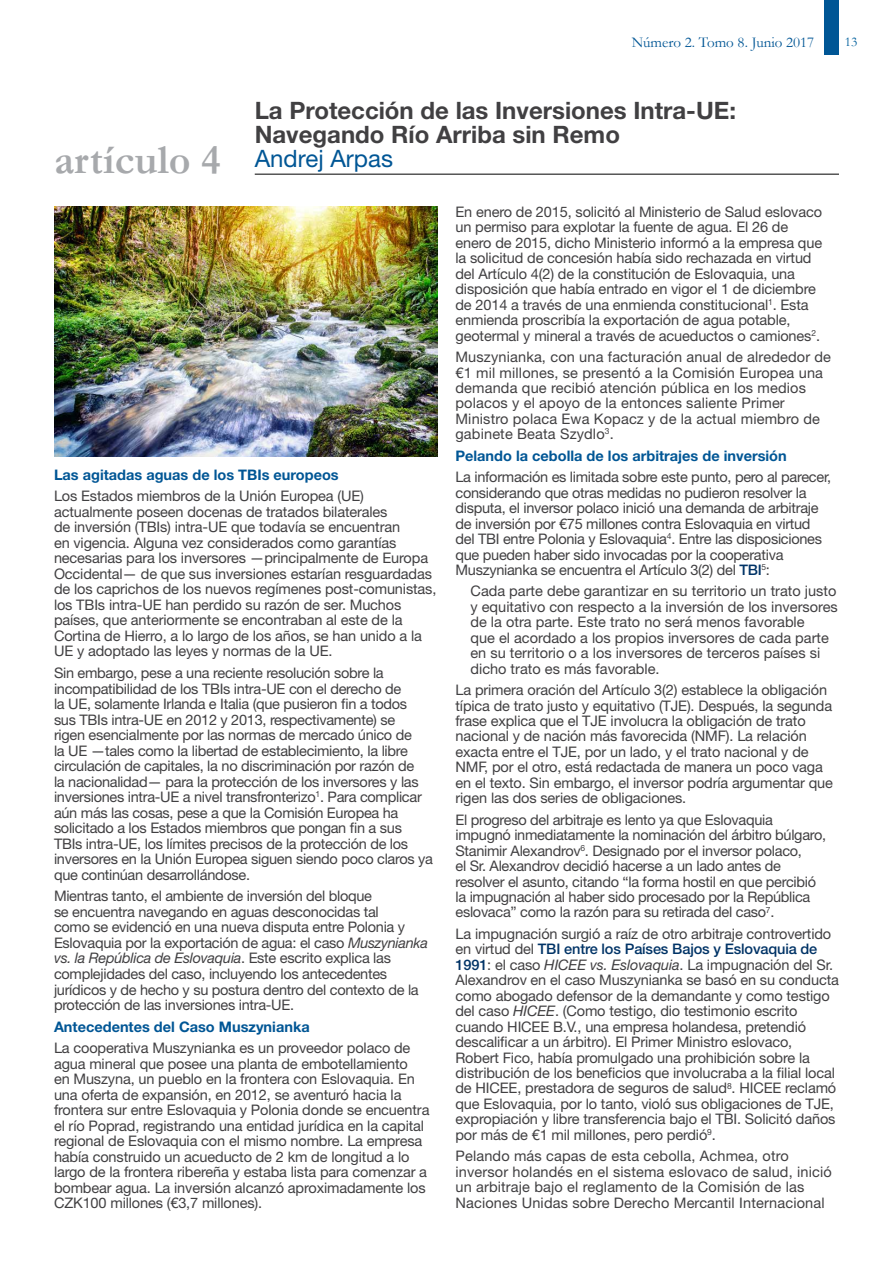
<style>
.page{position:relative;width:893px;height:1263px;background:#fff}
.page>*{position:absolute;margin:0;border:0;box-sizing:border-box;transform-origin:0 0}
.t1{font:700 42px "Garamond";color:#a7a9ac}
.t2{font:700 24px/24px "Helvetica Neue LT Std";color:#414042}
.t3{font:24px "Helvetica Neue LT Std";color:#005695}
.t4{font:15px "Garamond";color:#005695}
.t5{font:14.55px/15.5px "Helvetica Neue LT Std";letter-spacing:-.01em;color:#414042}
.t6{font:14.55px/15.5px "Helvetica Neue LT Std";letter-spacing:.01em;color:#414042}
.t7{font:700 14.55px "Helvetica Neue LT Std";color:#005695}
.t8{font:13.5px "Garamond";color:#00609d}
.s1{font-style:italic}
.s2{font-weight:500;color:#036}
</style>
<div class="page">
<hr style="left:255px;top:174px;width:584px;height:1px;background:#000">
<img style="left:54px;top:207px;width:384px;height:249px">
<div style="left:825px;top:0;width:14px;height:54px;background:#005695"></div>
<h1 class="t1" style="left:54px;top:131px;width:168px">artículo 4</h1>
<p class="t4" style="left:632px;top:33px;width:184px">Número 2. Tomo 8. Junio 2017</p>
<p class="t8" style="left:845px;top:33px;width:14px">13</p>
<h2 class="t2" style="left:255px;top:98px;width:483px">La Protección de las Inversiones Intra-UE:<br>Navegando Río Arriba sin Remo</h2>
<h2 class="t3" style="left:255px;top:144px;width:140px">Andrej Arpas</h2>
<p class="t7" style="left:54px;top:465px;width:286px">Las agitadas aguas de los TBIs europeos</p>
<p class="t5" style="left:54px;top:488px;width:384px">Los Estados miembros de la Unión Europea (UE) actualmente poseen docenas de tratados bilaterales<br>de inversión (TBIs) intra-UE que todavía se encuentran<br>en vigencia. Alguna vez considerados como garantías necesarias para los inversores —principalmente de Europa Occidental— de que sus inversiones estarían resguardadas de los caprichos de los nuevos regímenes post-comunistas, los TBIs intra-UE han perdido su razón de ser. Muchos países, que anteriormente se encontraban al este de la Cortina de Hierro, a lo largo de los años, se han unido a la UE y adoptado las leyes y normas de la UE.</p>
<p class="t5" style="left:54px;top:665px;width:381px">Sin embargo, pese a una reciente resolución sobre la incompatibilidad de los TBIs intra-UE con el derecho de<br>la UE, solamente Irlanda e Italia (que pusieron fin a todos<br>sus TBIs intra-UE en 2012 y 2013, respectivamente) se<br>rigen esencialmente por las normas de mercado único de<br>la UE —tales como la libertad de establecimiento, la libre circulación de capitales, la no discriminación por razón de<br>la nacionalidad— para la protección de los inversores y las inversiones intra-UE a nivel transfronterizo<sup>1</sup>. Para complicar aún más las cosas, pese a que la Comisión Europea ha solicitado a los Estados miembros que pongan fin a sus TBIs intra-UE, los límites precisos de la protección de los inversores en la Unión Europea siguen siendo poco claros ya que continúan desarrollándose.</p>
<p class="t5" style="left:54px;top:888px;width:375px">Mientras tanto, el ambiente de inversión del bloque<br>se encuentra navegando en aguas desconocidas tal<br>como se evidenció en una nueva disputa entre Polonia y Eslovaquia por la exportación de agua: el caso <span class="s1">Muszynianka vs. la República de Eslovaquia</span>. Este escrito explica las complejidades del caso, incluyendo los antecedentes jurídicos y de hecho y su postura dentro del contexto de la protección de las inversiones intra-UE.</p>
<p class="t7" style="left:54px;top:1017px;width:257px">Antecedentes del Caso Muszynianka</p>
<p class="t5" style="left:54px;top:1040px;width:377px">La cooperativa Muszynianka es un proveedor polaco de agua mineral que posee una planta de embotellamiento<br>en Muszyna, un pueblo en la frontera con Eslovaquia. En una oferta de expansión, en 2012, se aventuró hacia la frontera sur entre Eslovaquia y Polonia donde se encuentra el río Poprad, registrando una entidad jurídica en la capital regional de Eslovaquia con el mismo nombre. La empresa había construido un acueducto de 2 km de longitud a lo largo de la frontera ribereña y estaba lista para comenzar a bombear agua. La inversión alcanzó aproximadamente los CZK100 millones (€3,7 millones).</p>
<p class="t5" style="left:455px;top:204px;width:368px">En enero de 2015, solicitó al Ministerio de Salud eslovaco un permiso para explotar la fuente de agua. El 26 de enero de 2015, dicho Ministerio informó a la empresa que la solicitud de concesión había sido rechazada en virtud del Artículo 4(2) de la constitución de Eslovaquia, una disposición que había entrado en vigor el 1 de diciembre de 2014 a través de una enmienda constitucional<sup>1</sup>. Esta enmienda proscribía la exportación de agua potable, geotermal y mineral a través de acueductos o camiones<sup>2</sup>.</p>
<p class="t6" style="left:455px;top:349px;width:377px">Muszynianka, con una facturación anual de alrededor de €1 mil millones, se presentó a la Comisión Europea una demanda que recibió atención pública en los medios polacos y el apoyo de la entonces saliente Primer Ministro polaca Ewa Kopacz y de la actual miembro de gabinete Beata Szydlo<sup>3</sup>.</p>
<p class="t7" style="left:455px;top:447px;width:333px">Pelando la cebolla de los arbitrajes de inversión</p>
<p class="t5" style="left:455px;top:469px;width:377px">La información es limitada sobre este punto, pero al parecer, considerando que otras medidas no pudieron resolver la disputa, el inversor polaco inició una demanda de arbitraje de inversión por €75 millones contra Eslovaquia en virtud del TBI entre Polonia y Eslovaquia<sup>4</sup>. Entre las disposiciones que pueden haber sido invocadas por la cooperativa Muszynianka se encuentra el Artículo 3(2) del <span class="s2">TBI</span><sup>5</sup>:</p>
<p class="t5" style="left:470px;top:583px;width:369px">Cada parte debe garantizar en su territorio un trato justo y equitativo con respecto a la inversión de los inversores de la otra parte. Este trato no será menos favorable<br>que el acordado a los propios inversores de cada parte en su territorio o a los inversores de terceros países si dicho trato es más favorable.</p>
<p class="t5" style="left:455px;top:682px;width:379px">La primera oración del Artículo 3(2) establece la obligación típica de trato justo y equitativo (TJE). Después, la segunda frase explica que el TJE involucra la obligación de trato nacional y de nación más favorecida (NMF). La relación exacta entre el TJE, por un lado, y el trato nacional y de NMF, por el otro, está redactada de manera un poco vaga en el texto. Sin embargo, el inversor podría argumentar que rigen las dos series de obligaciones.</p>
<p class="t5" style="left:455px;top:812px;width:372px">El progreso del arbitraje es lento ya que Eslovaquia impugnó inmediatamente la nominación del árbitro búlgaro, Stanimir Alexandrov<sup>6</sup>. Designado por el inversor polaco,<br>el Sr. Alexandrov decidió hacerse a un lado antes de resolver el asunto, citando “la forma hostil en que percibió la impugnación al haber sido procesado por la República eslovaca” como la razón para su retirada del caso<sup>7</sup>.</p>
<p class="t5" style="left:455px;top:926px;width:385px">La impugnación surgió a raíz de otro arbitraje controvertido en virtud del <span class="s2">TBI entre los Países Bajos y Eslovaquia de 1991</span>: el caso <span class="s1">HICEE vs. Eslovaquia</span>. La impugnación del Sr.<br>Alexandrov en el caso Muszynianka se basó en su conducta como abogado defensor de la demandante y como testigo del caso <span class="s1">HICEE</span>. (Como testigo, dio testimonio escrito cuando HICEE B.V., una empresa holandesa, pretendió descalificar a un árbitro). El Primer Ministro eslovaco, Robert Fico, había promulgado una prohibición sobre la distribución de los beneficios que involucraba a la filial local de HICEE, prestadora de seguros de salud<sup>8</sup>. HICEE reclamó que Eslovaquia, por lo tanto, violó sus obligaciones de TJE, expropiación y libre transferencia bajo el TBI. Solicitó daños por más de €1 mil millones, pero perdió<sup>9</sup>.</p>
<p class="t6" style="left:455px;top:1148px;width:378px">Pelando más capas de esta cebolla, Achmea, otro inversor holandés en el sistema eslovaco de salud, inició un arbitraje bajo el reglamento de la Comisión de las Naciones Unidas sobre Derecho Mercantil Internacional</p>
</div>
